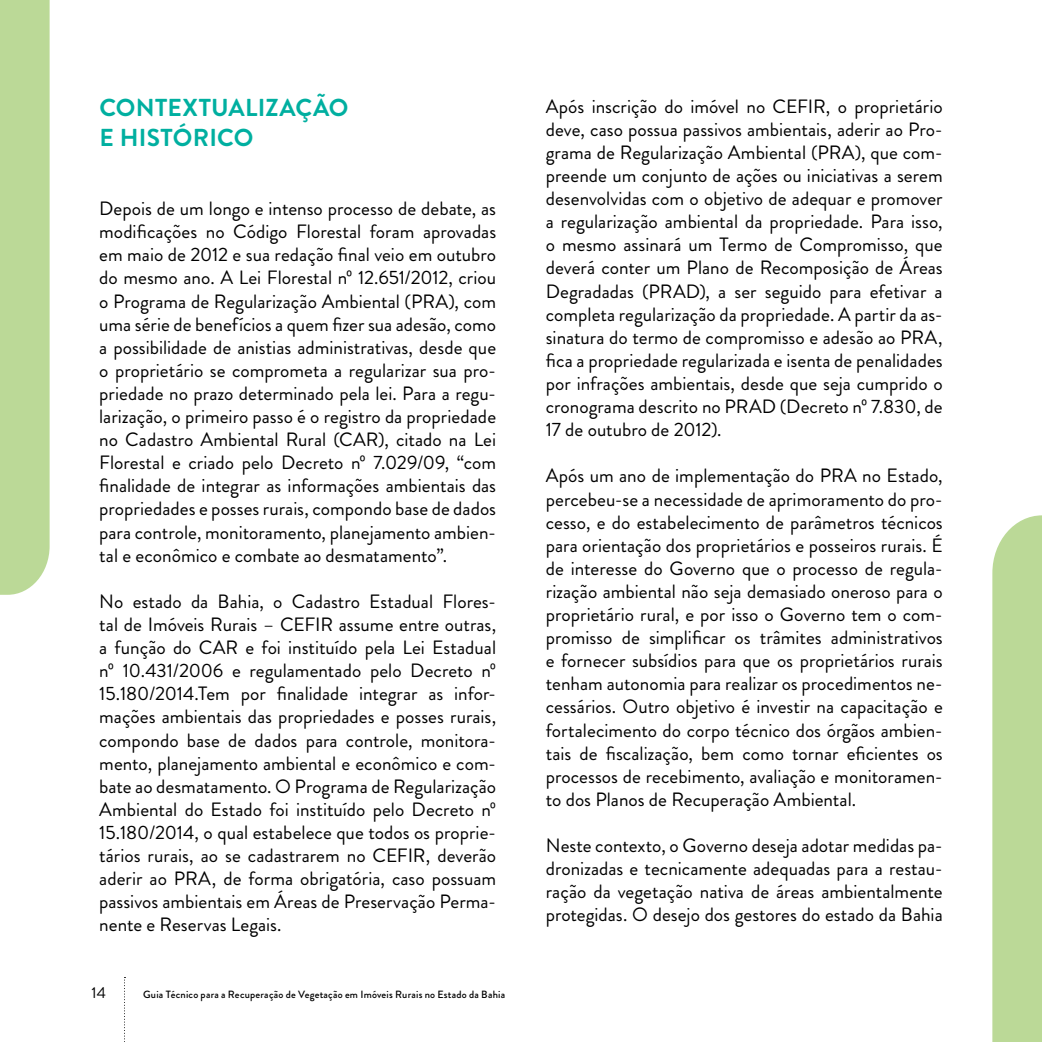
<style>
.page{position:relative;width:1042px;height:1042px;background:#fff}
.page>*{position:absolute;margin:0;border:0;box-sizing:border-box;transform-origin:0 0}
.t1{font:700 24.5px/29.4px "Brandon Grotesque";letter-spacing:.01em;color:#00afa0}
.t2{font:19.25px/23.1px "Brandon Grotesque";color:#000;text-align:justify}
.t3{font:15.75px "Brandon Grotesque";color:#000}
.t4{font:500 10.5px "Brandon Grotesque";letter-spacing:.02em;color:#000}
</style>
<div class="page">
<div style="left:0;top:0;width:50px;height:595px;background:#bbd997"></div>
<div style="left:992px;top:515px;width:50px;height:527px;background:#bbd997"></div>
<svg style="left:124px;top:977px;width:1px;height:65px"></svg>
<p class="t1" style="left:99px;top:94px;width:251px">CONTEXTUALIZAÇÃO<br>E HISTÓRICO</p>
<p class="t2" style="left:99px;top:197px;width:398px">Depois de um longo e intenso processo de debate, as modificações no Código Florestal foram aprovadas em maio de 2012 e sua redação final veio em outubro do mesmo ano. A Lei Florestal nº 12.651/2012, criou o Programa de Regularização Ambiental (PRA), com uma série de benefícios a quem fizer sua adesão, como a possibilidade de anistias administrativas, desde que o proprietário se comprometa a regularizar sua pro&shy;priedade no prazo determinado pela lei. Para a regu&shy;larização, o primeiro passo é o registro da propriedade no Cadastro Ambiental Rural (CAR), citado na Lei Florestal e criado pelo Decreto nº 7.029/09, “com finalidade de integrar as informações ambientais das propriedades e posses rurais, compondo base de dados para controle, monitoramento, planejamento ambien&shy;tal e econômico e combate ao desmatamento”.</p>
<p class="t2" style="left:99px;top:590px;width:398px">No estado da Bahia, o Cadastro Estadual Flores&shy;tal de Imóveis Rurais – CEFIR assume entre outras, a função do CAR e foi instituído pela Lei Estadual nº 10.431/2006 e regulamentado pelo Decreto nº 15.180/2014.Tem por finalidade integrar as infor&shy;mações ambientais das propriedades e posses rurais, compondo base de dados para controle, monitora&shy;mento, planejamento ambiental e econômico e com&shy;bate ao desmatamento. O Programa de Regularização Ambiental do Estado foi instituído pelo Decreto nº 15.180/2014, o qual estabelece que todos os proprie&shy;tários rurais, ao se cadastrarem no CEFIR, deverão aderir ao PRA, de forma obrigatória, caso possuam passivos ambientais em Áreas de Preservação Perma&shy;nente e Reservas Legais.</p>
<p class="t3" style="left:91px;top:981px;width:16px">14</p>
<p class="t4" style="left:143px;top:986px;width:364px">Guia Técnico para a Recuperação de Vegetação em Imóveis Rurais no Estado da Bahia</p>
<p class="t2" style="left:546px;top:95px;width:398px">Após inscrição do imóvel no CEFIR, o proprietário deve, caso possua passivos ambientais, aderir ao Pro&shy;grama de Regularização Ambiental (PRA), que com&shy;preende um conjunto de ações ou iniciativas a serem desenvolvidas com o objetivo de adequar e promover a regularização ambiental da propriedade. Para isso, o mesmo assinará um Termo de Compromisso, que deverá conter um Plano de Recomposição de Áreas Degradadas (PRAD), a ser seguido para efetivar a completa regularização da propriedade. A partir da as&shy;sinatura do termo de compromisso e adesão ao PRA, fica a propriedade regularizada e isenta de penalidades por infrações ambientais, desde que seja cumprido o cronograma descrito no PRAD (Decreto nº 7.830, de 17 de outubro de 2012).</p>
<p class="t2" style="left:546px;top:464px;width:398px">Após um ano de implementação do PRA no Estado, percebeu-se a necessidade de aprimoramento do pro&shy;cesso, e do estabelecimento de parâmetros técnicos para orientação dos proprietários e posseiros rurais. É de interesse do Governo que o processo de regula&shy;rização ambiental não seja demasiado oneroso para o proprietário rural, e por isso o Governo tem o com&shy;promisso de simplificar os trâmites administrativos e fornecer subsídios para que os proprietários rurais tenham autonomia para realizar os procedimentos ne&shy;cessários. Outro objetivo é investir na capacitação e fortalecimento do corpo técnico dos órgãos ambien&shy;tais de fiscalização, bem como tornar eficientes os processos de recebimento, avaliação e monitoramen&shy;to dos Planos de Recuperação Ambiental.</p>
<p class="t2" style="left:546px;top:834px;width:398px">Neste contexto, o Governo deseja adotar medidas pa&shy;dronizadas e tecnicamente adequadas para a restau&shy;ração da vegetação nativa de áreas ambientalmente protegidas. O desejo dos gestores do estado da Bahia</p>
</div>
